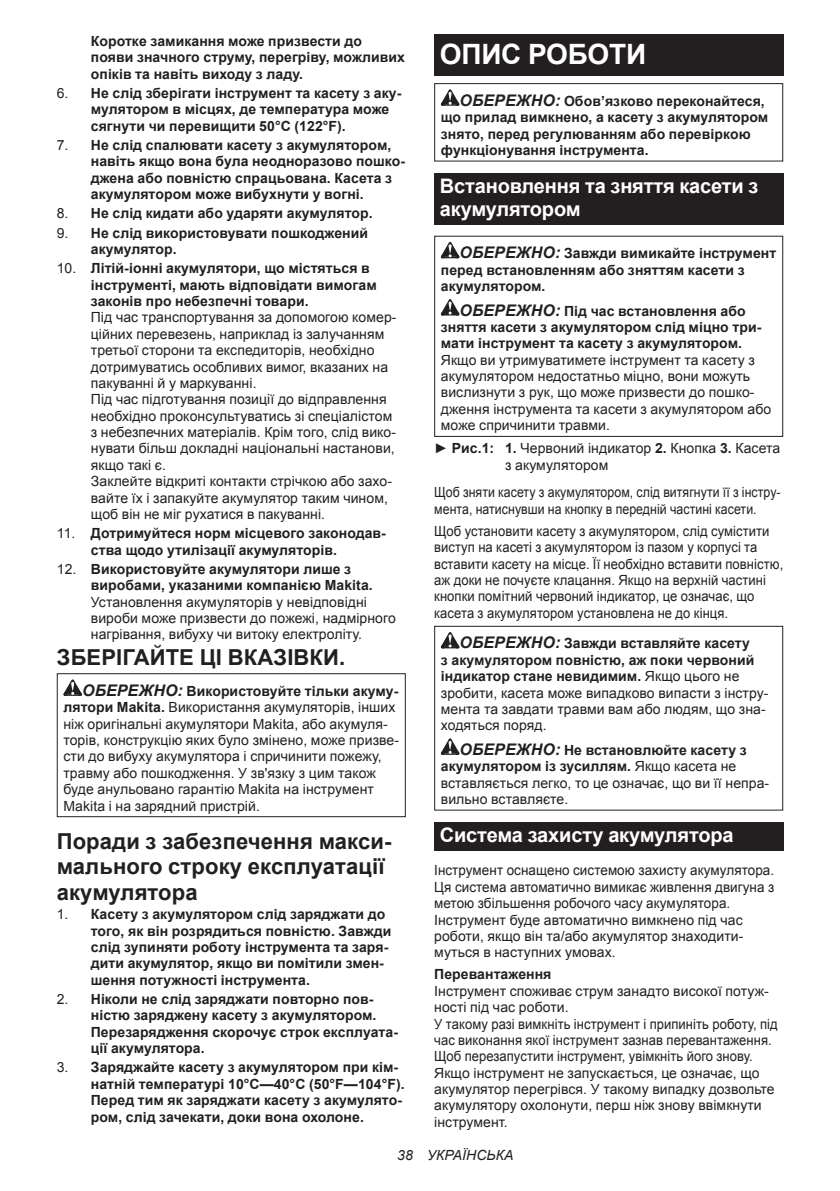
<style>
.page{position:relative;width:840px;height:1191px;background:#fff}
.page>*{position:absolute;margin:0;border:0;box-sizing:border-box;transform-origin:0 0}
.t1{font:700 28px "Arial";letter-spacing:-.01em;color:#fff}
.t2{font:700 22px/25.8px "Arial";letter-spacing:.005em;color:#231f20}
.t3{font:700 20px/23.4px "Arial";letter-spacing:-.01em;color:#fff}
.t4{font:14px/16.4px "Arial";letter-spacing:.005em;color:#231f20}
.t5{font:700 14px/16.4px "Arial";letter-spacing:.005em;color:#231f20}
.t6{font:14px/16.4px "Arial";letter-spacing:.005em;color:#231f20;scale:.93 1}
.t7{font:14px/16.4px "Arial";letter-spacing:.005em;color:#231f20;scale:.96 1}
.t8{font:14px/16.4px "Arial";letter-spacing:.005em;color:#231f20;scale:.88 1}
.t9{font:italic 14px "Arial";letter-spacing:.005em;color:#231f20}
.s1{font-weight:400}
.s2{font-weight:700;font-style:italic;font-size:16px}
.s3{font-weight:700}
.s4{font-style:italic;font-size:16px}
</style>
<div class="page">
<svg style="left:63px;top:679px;width:19px;height:17px"></svg>
<div style="left:57px;top:673px;width:348px;height:144px;border:1px solid #231f20"></div>
<div style="left:434px;top:34px;width:348px;height:41px;background:#231f20"></div>
<svg style="left:440px;top:89px;width:19px;height:17px"></svg>
<div style="left:434px;top:83px;width:348px;height:79px;border:1px solid #231f20"></div>
<div style="left:434px;top:173px;width:348px;height:52px;background:#231f20"></div>
<svg style="left:440px;top:242px;width:19px;height:16px"></svg>
<svg style="left:440px;top:299px;width:19px;height:16px"></svg>
<div style="left:434px;top:236px;width:348px;height:201px;border:1px solid #231f20"></div>
<svg style="left:440px;top:632px;width:19px;height:16px"></svg>
<svg style="left:440px;top:738px;width:19px;height:17px"></svg>
<div style="left:434px;top:626px;width:348px;height:184px;border:1px solid #231f20"></div>
<div style="left:434px;top:822px;width:348px;height:28px;background:#231f20"></div>
<p class="t5" style="left:91px;top:33px;width:315px">Коротке замикання може призвести до появи значного струму, перегріву, можливих опіків та навіть виходу з ладу.</p>
<p class="t5" style="left:91px;top:85px;width:312px;text-indent:-34px"><span class="s1">6.</span> Не слід зберігати інструмент та касету з аку&shy;мулятором в місцях, де температура може сягнути чи перевищити 50°C (122°F).</p>
<p class="t5" style="left:91px;top:137px;width:315px;text-indent:-34px"><span class="s1">7.</span> Не слід спалювати касету з акумулятором, навіть якщо вона була неодноразово пошко&shy;джена або повністю спрацьована. Касета з акумулятором може вибухнути у вогні.</p>
<p class="t5" style="left:57px;top:206px;width:317px"><span class="s1">8.</span> Не слід кидати або ударяти акумулятор.</p>
<p class="t5" style="left:91px;top:225px;width:278px;text-indent:-34px"><span class="s1">9.</span> Не слід використовувати пошкоджений акумулятор.</p>
<p class="t5" style="left:91px;top:260px;width:287px;text-indent:-34px"><span class="s1">10.</span> Літій-іонні акумулятори, що містяться в інструменті, мають відповідати вимогам законів про небезпечні товари.</p>
<p class="t4" style="left:91px;top:309px;width:307px">Під час транспортування за допомогою комер&shy;ційних перевезень, наприклад із залучанням третьої сторони та експедиторів, необхідно дотримуватись особливих вимог, вказаних на пакуванні й у маркуванні.<br>Під час підготування позиції до відправлення необхідно проконсультуватись зі спеціалістом з небезпечних матеріалів. Крім того, слід вико&shy;нувати більш докладні національні настанови, якщо такі є.<br>Заклейте відкриті контакти стрічкою або захо&shy;вайте їх і запакуйте акумулятор таким чином, щоб він не міг рухатися в пакуванні.</p>
<p class="t5" style="left:91px;top:525px;width:296px;text-indent:-34px"><span class="s1">11.</span> Дотримуйтеся норм місцевого законодав&shy;ства щодо утилізації акумуляторів.</p>
<p class="t5" style="left:91px;top:561px;width:283px;text-indent:-34px"><span class="s1">12.</span> Використовуйте акумулятори лише з виробами, указаними компанією Makita.</p>
<p class="t4" style="left:91px;top:593px;width:306px">Установлення акумуляторів у невідповідні вироби може призвести до пожежі, надмірного нагрівання, вибуху чи витоку електроліту.</p>
<h2 class="t2" style="left:57px;top:645px;width:290px">ЗБЕРІГАЙТЕ ЦІ ВКАЗІВКИ.</h2>
<p class="t4" style="left:63px;top:683px;width:337px;text-indent:19px"><span class="s2">ОБЕРЕЖНО:</span> <span class="s3">Використовуйте тільки акуму&shy;лятори Makita.</span> Використання акумуляторів, інших ніж оригінальні акумулятори Makita, або акумуля&shy;торів, конструкцію яких було змінено, може призве&shy;сти до вибуху акумулятора і спричинити пожежу, травму або пошкодження. У зв'язку з цим також буде анульовано гарантію Makita на інструмент Makita і на зарядний пристрій.</p>
<h2 class="t2" style="left:57px;top:828px;width:336px">Поради з забезпечення макси&shy;мального строку експлуатації акумулятора</h2>
<p class="t5" style="left:91px;top:906px;width:302px;text-indent:-34px"><span class="s1">1.</span> Касету з акумулятором слід заряджати до того, як він розрядиться повністю. Завжди слід зупиняти роботу інструмента та заря&shy;дити акумулятор, якщо ви помітили змен&shy;шення потужності інструмента.</p>
<p class="t5" style="left:91px;top:991px;width:308px;text-indent:-34px"><span class="s1">2.</span> Ніколи не слід заряджати повторно пов&shy;ністю заряджену касету з акумулятором.<br>Перезарядження скорочує строк експлуата&shy;ції акумулятора.</p>
<p class="t5" style="left:91px;top:1059px;width:315px;text-indent:-34px"><span class="s1">3.</span> Заряджайте касету з акумулятором при кім&shy;натній температурі 10°C—40°C (50°F—104°F).<br>Перед тим як заряджати касету з акумулято&shy;ром, слід зачекати, доки вона охолоне.</p>
<h1 class="t1" style="left:439px;top:35px;width:208px">ОПИС РОБОТИ</h1>
<p class="t5" style="left:440px;top:93px;width:329px;text-indent:19px"><span class="s4">ОБЕРЕЖНО:</span> Обов’язково переконайтеся, що прилад вимкнено, а касету з акумулятором знято, перед регулюванням або перевіркою функціонування інструмента.</p>
<h3 class="t3" style="left:439px;top:175px;width:320px">Встановлення та зняття касети з акумулятором</h3>
<p class="t5" style="left:440px;top:246px;width:337px;text-indent:19px"><span class="s4">ОБЕРЕЖНО:</span> Завжди вимикайте інструмент перед встановленням або зняттям касети з акумулятором.</p>
<p class="t5" style="left:440px;top:303px;width:322px;text-indent:19px"><span class="s4">ОБЕРЕЖНО:</span> Під час встановлення або зняття касети з акумулятором слід міцно три&shy;мати інструмент та касету з акумулятором.</p>
<p class="t4" style="left:440px;top:352px;width:332px">Якщо ви утримуватимете інструмент та касету з акумулятором недостатньо міцно, вони можуть вислизнути з рук, що може призвести до пошко&shy;дження інструмента та касети з акумулятором або може спричинити травми.</p>
<p class="t4" style="left:504px;top:440px;width:276px;text-indent:-71px">► <span class="s3">Рис.1: 1.</span> Червоний індикатор <span class="s3">2.</span> Кнопка <span class="s3">3.</span> Касета з акумулятором</p>
<p class="t8" style="left:434px;top:484px;width:395px">Щоб зняти касету з акумулятором, слід витягнути її з інстру&shy;мента, натиснувши на кнопку в передній частині касети.</p>
<p class="t6" style="left:434px;top:523px;width:376px">Щоб установити касету з акумулятором, слід сумістити виступ на касеті з акумулятором із пазом у корпусі та вставити касету на місце. Її необхідно вставити повністю, аж доки не почуєте клацання. Якщо на верхній частині кнопки помітний червоний індикатор, це означає, що касета з акумулятором установлена не до кінця.</p>
<p class="t4" style="left:440px;top:635px;width:329px;text-indent:19px"><span class="s2">ОБЕРЕЖНО:</span> <span class="s3">Завжди вставляйте касету<br>з акумулятором повністю, аж поки червоний індикатор стане невидимим.</span> Якщо цього не зробити, касета може випадково випасти з інстру&shy;мента та завдати травми вам або людям, що зна&shy;ходяться поряд.</p>
<p class="t4" style="left:440px;top:742px;width:330px;text-indent:19px"><span class="s2">ОБЕРЕЖНО:</span> <span class="s3">Не встановлюйте касету з акумулятором із зусиллям.</span> Якщо касета не вставляється легко, то це означає, що ви її непра&shy;вильно вставляєте.</p>
<h3 class="t3" style="left:439px;top:824px;width:295px">Система захисту акумулятора</h3>
<p class="t7" style="left:434px;top:862px;width:355px">Інструмент оснащено системою захисту акумулятора.<br>Ця система автоматично вимикає живлення двигуна з метою збільшення робочого часу акумулятора.<br>Інструмент буде автоматично вимкнено під час роботи, якщо він та/або акумулятор знаходити&shy;муться в наступних умовах.</p>
<p class="t5" style="left:434px;top:966px;width:119px">Перевантаження</p>
<p class="t4" style="left:434px;top:982px;width:345px">Інструмент споживає струм занадто високої потуж&shy;ності під час роботи.<br>У такому разі вимкніть інструмент і припиніть роботу, під час виконання якої інструмент зазнав перевантаження.<br>Щоб перезапустити інструмент, увімкніть його знову.<br>Якщо інструмент не запускається, це означає, що акумулятор перегрівся. У такому випадку дозвольте акумулятору охолонути, перш ніж знову ввімкнути інструмент.</p>
<p class="t9" style="left:397px;top:1146px;width:118px">38 УКРАЇНСЬКА</p>
</div>
